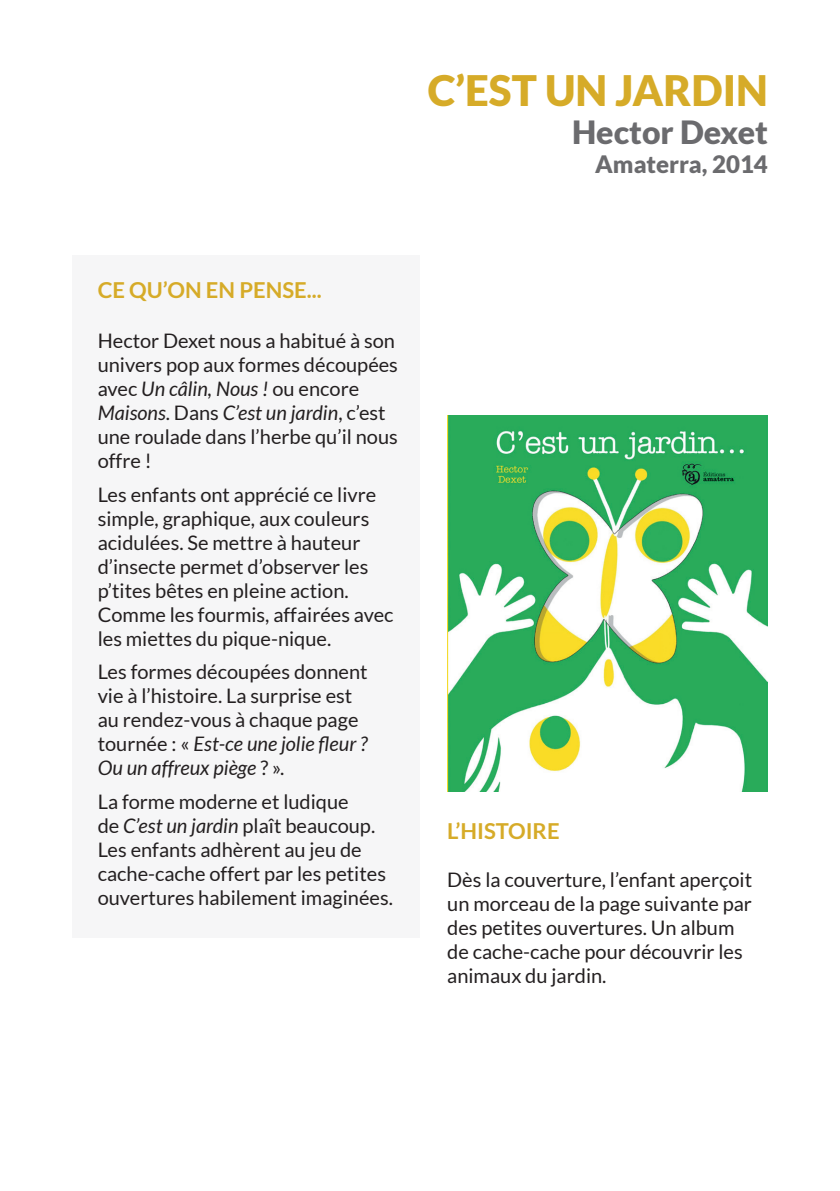
<style>
.page{position:relative;width:840px;height:1191px;background:#fff}
.page>*{position:absolute;margin:0;border:0;box-sizing:border-box;transform-origin:0 0}
.t1{font:900 42px "Lato";color:#d6ab28}
.t2{font:900 32px "Lato";color:#6b6b6e}
.t3{font:900 24px "Lato";color:#6b6b6e}
.t4{font:700 22px "Lato";color:#d6ab28}
.t5{font:20px/24px "Lato";color:#231f20}
.s1{font-style:italic}
</style>
<div class="page">
<div style="left:72px;top:255px;width:348px;height:682px;background:#f6f6f7"></div>
<img style="left:447px;top:415px;width:320px;height:376px">
<h1 class="t1" style="left:427px;top:66px;width:341px">C’EST UN JARDIN</h1>
<h2 class="t2" style="left:571px;top:114px;width:197px">Hector Dexet</h2>
<p class="t3" style="left:595px;top:150px;width:174px">Amaterra, 2014</p>
<p class="t4" style="left:98px;top:277px;width:225px">CE QU’ON EN PENSE...</p>
<p class="t5" style="left:98px;top:328px;width:301px">Hector Dexet nous a habitué à son univers pop aux formes découpées avec <span class="s1">Un câlin, Nous !</span> ou encore<br><span class="s1">Maisons</span>. Dans <span class="s1">C’est un jardin</span>, c’est une roulade dans l’herbe qu’il nous offre !</p>
<p class="t5" style="left:98px;top:482px;width:297px">Les enfants ont apprécié ce livre simple, graphique, aux couleurs acidulées. Se mettre à hauteur d’insecte permet d’observer les p’tites bêtes en pleine action.<br>Comme les fourmis, affairées avec les miettes du pique-nique.</p>
<p class="t5" style="left:98px;top:660px;width:271px">Les formes découpées donnent vie à l’histoire. La surprise est au rendez-vous à chaque page tournée : « <span class="s1">Est-ce une jolie fleur ?<br>Ou un affreux piège</span> ? ».</p>
<p class="t5" style="left:98px;top:789px;width:296px">La forme moderne et ludique<br>de <span class="s1">C’est un jardin</span> plaît beaucoup.<br>Les enfants adhèrent au jeu de cache-cache offert par les petites ouvertures habilement imaginées.</p>
<p class="t4" style="left:447px;top:818px;width:114px">L’HISTOIRE</p>
<p class="t5" style="left:447px;top:867px;width:306px">Dès la couverture, l’enfant aperçoit un morceau de la page suivante par des petites ouvertures. Un album de cache-cache pour découvrir les animaux du jardin.</p>
</div>
